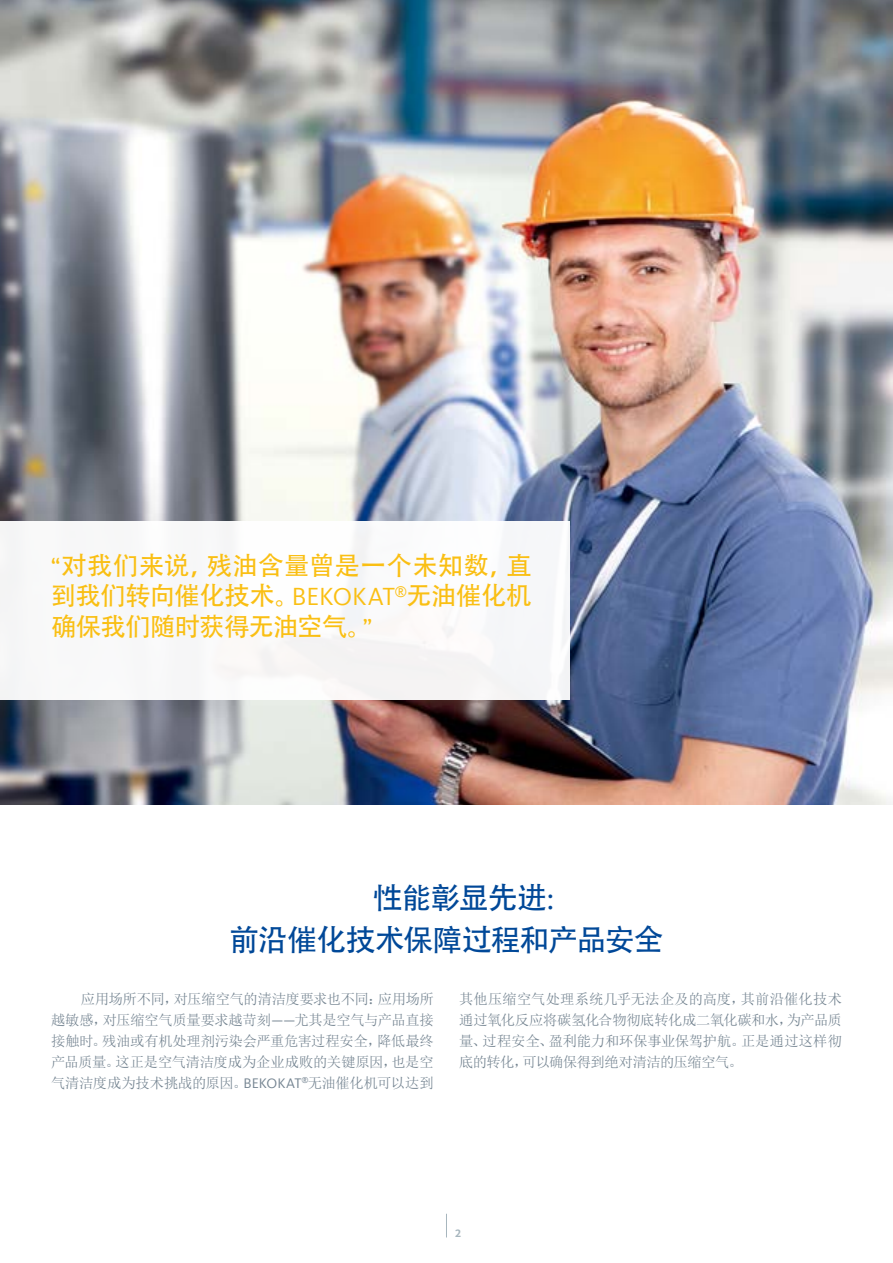
<style>
.page{position:relative;width:893px;height:1263px;background:#fff}
.page>*{position:absolute;margin:0;border:0;box-sizing:border-box;transform-origin:0 0}
.t1{font:30px/42px "Adobe Heiti Std";letter-spacing:-.03em;color:#004898}
.t2{font:25.5px/30.6px "Adobe Heiti Std";letter-spacing:-.02em;color:#fabf13;text-align:justify}
.t3{font:14.25px/21px "Sim Sun";letter-spacing:-.015em;color:#738390;text-align:justify}
.t4{font:700 11.25px "Kievit Offc Pro";color:#a7b6be}
.s1{font-family:"Kievit Offc Pro"}
</style>
<div class="page">
<img style="left:0;top:0;width:893px;height:804px">
<svg style="left:446px;top:1214px;width:1px;height:23px"></svg>
<div style="left:0;top:521px;width:570px;height:178px;background:#f8f8f9"></div>
<h2 class="t2" style="left:51px;top:551px;width:482px"><span class="s1">“</span>对我们来说，残油含量曾是一个未知数，直到我们转向催化技术。<span class="s1">BEKOKAT</span><sup>®</sup>无油催化机确保我们随时获得无油空气。<span class="s1">”</span></h2>
<h1 class="t1" style="left:229px;top:878px;width:436px;text-indent:144px">性能彰显先进<span class="s1">:<br></span>前沿催化技术保障过程和产品安全</h1>
<p class="t3" style="left:51px;top:988px;width:384px;text-indent:30px">应用场所不同，对压缩空气的清洁度要求也不同：应用场所越敏感，对压缩空气质量要求越苛刻<span class="s1">——</span>尤其是空气与产品直接接触时。残油或有机处理剂污染会严重危害过程安全，降低最终产品质量。这正是空气清洁度成为企业成败的关键原因，也是空气清洁度成为技术挑战的原因。<span class="s1">BEKOKAT</span><sup>®</sup>无油催化机可以达到</p>
<p class="t3" style="left:459px;top:988px;width:384px">其他压缩空气处理系统几乎无法企及的高度，其前沿催化技术通过氧化反应将碳氢化合物彻底转化成二氧化碳和水，为产品质量、过程安全、盈利能力和环保事业保驾护航。正是通过这样彻底的转化，可以确保得到绝对清洁的压缩空气。</p>
<p class="t4" style="left:455px;top:1227px;width:8px">2</p>
</div>
